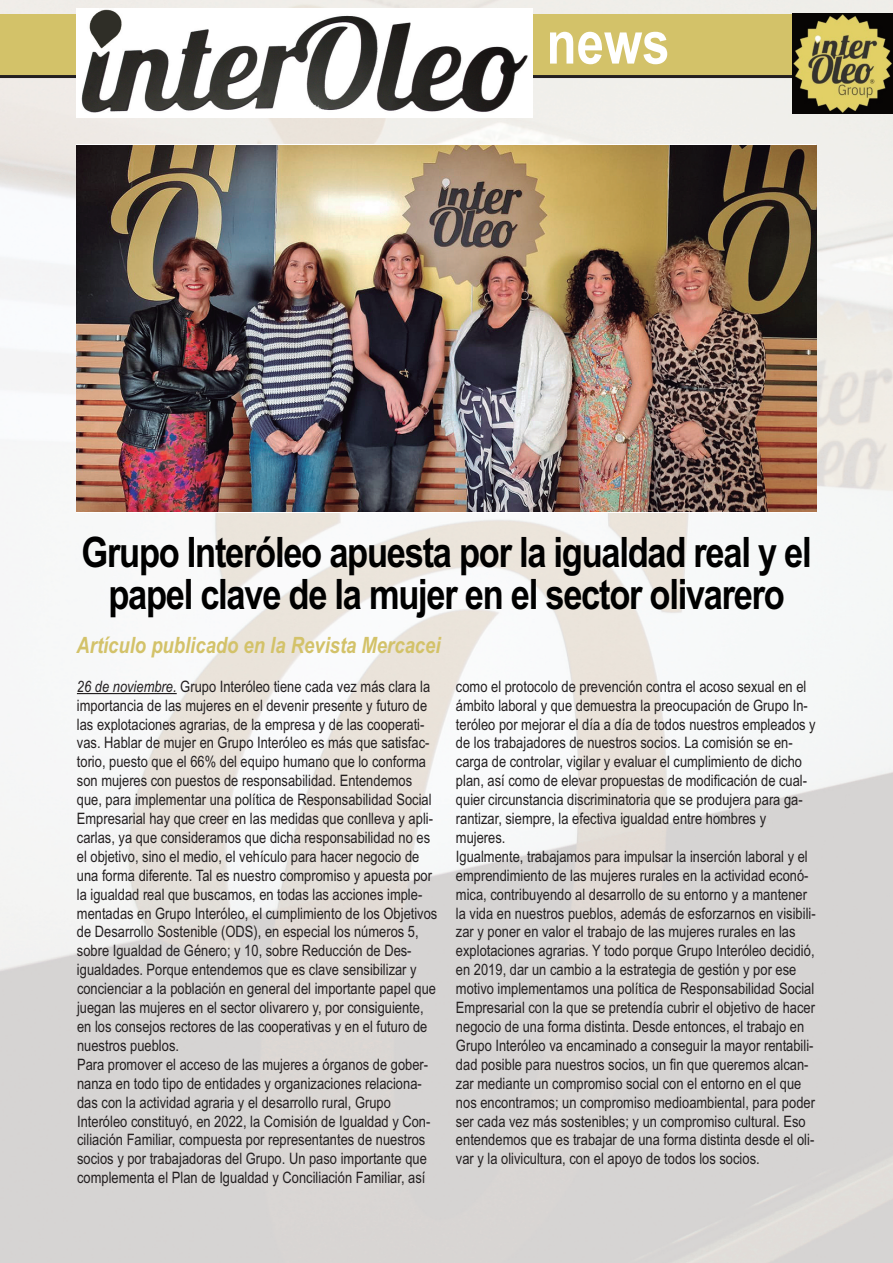
<style>
.page{position:relative;width:893px;height:1263px;background:#fff}
.page>*{position:absolute;margin:0;border:0;box-sizing:border-box;transform-origin:0 0}
.t1{font:700 60px "Arial Narrow";color:#fff}
.t2{font:700 42px/42px "Arial Narrow";letter-spacing:-.03em;color:#000;text-align:center}
.t3{font:italic 700 22.5px "Arial Narrow";color:#d3c269}
.t4{font:15.75px/18.9px "Arial Narrow";color:#231f20}
.s1{font-style:italic}
</style>
<div class="page">
<img style="left:0;top:0;width:893px;height:1263px">
<div style="left:0;top:14px;width:816px;height:63px;background:#d3c269"></div>
<hr style="left:0;top:75px;width:815px;height:3px;background:#231f20">
<img style="left:793px;top:13px;width:100px;height:100px">
<img style="left:77px;top:8px;width:456px;height:109px">
<img style="left:77px;top:146px;width:739px;height:365px">
<hr style="left:77px;top:693px;width:100px;height:1px;background:#231f20">
<h1 class="t1" style="left:546px;top:8px;width:125px">news</h1>
<h2 class="t2" style="left:82px;top:532px;width:732px">Grupo Interóleo apuesta por la igualdad real y el papel clave de la mujer en el sector olivarero</h2>
<h3 class="t3" style="left:77px;top:632px;width:366px">Artículo publicado en la Revista Mercacei</h3>
<p class="t4" style="left:77px;top:677px;width:362px"><span class="s1">26 de noviembre.</span> Grupo Interóleo tiene cada vez más clara la importancia de las mujeres en el devenir presente y futuro de las explotaciones agrarias, de la empresa y de las cooperati&shy;vas. Hablar de mujer en Grupo Interóleo es más que satisfac&shy;torio, puesto que el 66% del equipo humano que lo conforma son mujeres con puestos de responsabilidad. Entendemos que, para implementar una política de Responsabilidad Social Empresarial hay que creer en las medidas que conlleva y apli&shy;carlas, ya que consideramos que dicha responsabilidad no es el objetivo, sino el medio, el vehículo para hacer negocio de una forma diferente. Tal es nuestro compromiso y apuesta por la igualdad real que buscamos, en todas las acciones imple&shy;mentadas en Grupo Interóleo, el cumplimiento de los Objetivos de Desarrollo Sostenible (ODS), en especial los números 5, sobre Igualdad de Género; y 10, sobre Reducción de Des&shy;igualdades. Porque entendemos que es clave sensibilizar y concienciar a la población en general del importante papel que juegan las mujeres en el sector olivarero y, por consiguiente, en los consejos rectores de las cooperativas y en el futuro de nuestros pueblos.<br>Para promover el acceso de las mujeres a órganos de gober&shy;nanza en todo tipo de entidades y organizaciones relaciona&shy;das con la actividad agraria y el desarrollo rural, Grupo Interóleo constituyó, en 2022, la Comisión de Igualdad y Con&shy;ciliación Familiar, compuesta por representantes de nuestros socios y por trabajadoras del Grupo. Un paso importante que complementa el Plan de Igualdad y Conciliación Familiar, así</p>
<p class="t4" style="left:456px;top:677px;width:361px">como el protocolo de prevención contra el acoso sexual en el ámbito laboral y que demuestra la preocupación de Grupo In&shy;teróleo por mejorar el día a día de todos nuestros empleados y de los trabajadores de nuestros socios. La comisión se en&shy;carga de controlar, vigilar y evaluar el cumplimiento de dicho plan, así como de elevar propuestas de modificación de cual&shy;quier circunstancia discriminatoria que se produjera para ga&shy;rantizar, siempre, la efectiva igualdad entre hombres y mujeres.<br>Igualmente, trabajamos para impulsar la inserción laboral y el emprendimiento de las mujeres rurales en la actividad econó&shy;mica, contribuyendo al desarrollo de su entorno y a mantener la vida en nuestros pueblos, además de esforzarnos en visibili&shy;zar y poner en valor el trabajo de las mujeres rurales en las explotaciones agrarias. Y todo porque Grupo Interóleo decidió, en 2019, dar un cambio a la estrategia de gestión y por ese motivo implementamos una política de Responsabilidad Social Empresarial con la que se pretendía cubrir el objetivo de hacer negocio de una forma distinta. Desde entonces, el trabajo en Grupo Interóleo va encaminado a conseguir la mayor rentabili&shy;dad posible para nuestros socios, un fin que queremos alcan&shy;zar mediante un compromiso social con el entorno en el que nos encontramos; un compromiso medioambiental, para poder ser cada vez más sostenibles; y un compromiso cultural. Eso entendemos que es trabajar de una forma distinta desde el oli&shy;var y la olivicultura, con el apoyo de todos los socios.</p>
</div>
